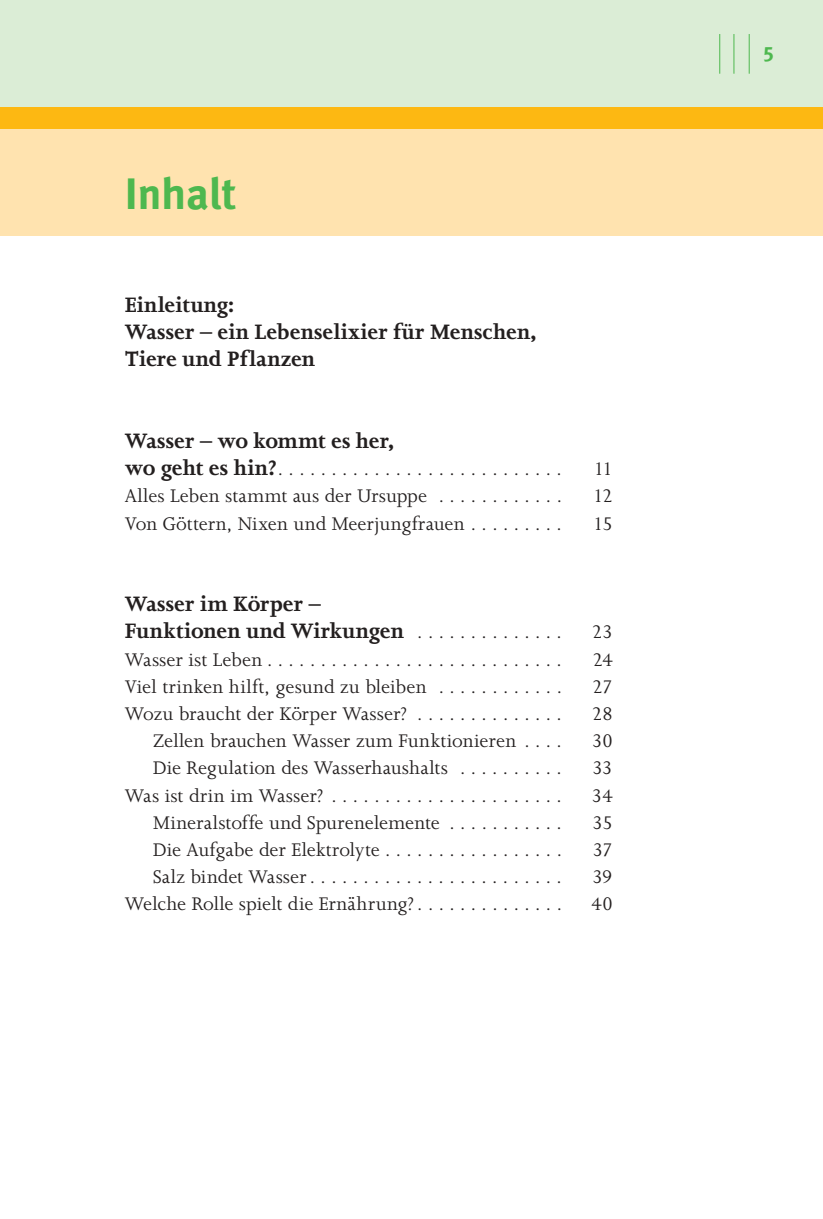
<style>
.page{position:relative;width:823px;height:1219px;background:#fff}
.page>*{position:absolute;margin:0;border:0;box-sizing:border-box;transform-origin:0 0}
.t1{font:700 44px "Meta Pro";letter-spacing:-.01em;color:#4eb84f}
.t2{font:700 24px/27.2px "Joanna MT Std";letter-spacing:.005em;color:#231f1f}
.t3{font:21px "Joanna MT Std";color:#231f1f}
.t4{font:700 20.8px "Meta Pro";color:#4eb84f}
.s1{font-weight:700;font-size:24px}
.s2{font-weight:400;font-size:21px}
</style>
<div class="page">
<div style="left:0;top:122px;width:822px;height:113px;background:#ffe3af"></div>
<div style="left:0;top:0;width:822px;height:113px;background:#dbedd6"></div>
<div style="left:0;top:108px;width:822px;height:21px;background:#fdb812"></div>
<hr style="left:748px;top:34px;width:1px;height:40px;background:#4eb84f">
<hr style="left:733px;top:34px;width:1px;height:40px;background:#4eb84f">
<hr style="left:718px;top:34px;width:1px;height:40px;background:#4eb84f">
<p class="t1" style="left:125px;top:177px;width:113px">Inhalt</p>
<p class="t2" style="left:125px;top:293px;width:413px">Einleitung:<br>Wasser – ein Lebenselixier für Menschen,<br>Tiere und Pflanzen</p>
<p class="t2" style="left:125px;top:429px;width:270px">Wasser – wo kommt es her,</p>
<p class="t3" style="left:125px;top:461px;width:438px"><span class="s1">wo geht es hin?</span>. . . . . . . . . . . . . . . . . . . . . . . . . . .</p>
<p class="t3" style="left:593px;top:461px;width:21px">11</p>
<p class="t3" style="left:125px;top:488px;width:438px">Alles Leben stammt aus der Ursuppe . . . . . . . . . . . .</p>
<p class="t3" style="left:592px;top:488px;width:22px">12</p>
<p class="t3" style="left:125px;top:516px;width:438px">Von Göttern, Nixen und Meerjungfrauen . . . . . . . . .</p>
<p class="t3" style="left:592px;top:516px;width:22px">15</p>
<p class="t2" style="left:125px;top:593px;width:438px">Wasser im Körper –<br>Funktionen und Wirkungen <span class="s2">. . . . . . . . . . . . . .</span></p>
<p class="t3" style="left:591px;top:624px;width:23px">23</p>
<p class="t3" style="left:125px;top:652px;width:438px">Wasser ist Leben . . . . . . . . . . . . . . . . . . . . . . . . . . . .</p>
<p class="t3" style="left:592px;top:652px;width:22px">24</p>
<p class="t3" style="left:125px;top:679px;width:438px">Viel trinken hilft, gesund zu bleiben . . . . . . . . . . . .</p>
<p class="t3" style="left:591px;top:679px;width:22px">27</p>
<p class="t3" style="left:125px;top:706px;width:438px">Wozu braucht der Körper Wasser? . . . . . . . . . . . . . .</p>
<p class="t3" style="left:591px;top:706px;width:23px">28</p>
<p class="t3" style="left:153px;top:733px;width:410px">Zellen brauchen Wasser zum Funktionieren . . . .</p>
<p class="t3" style="left:591px;top:733px;width:23px">30</p>
<p class="t3" style="left:153px;top:760px;width:410px">Die Regulation des Wasserhaushalts . . . . . . . . . .</p>
<p class="t3" style="left:591px;top:760px;width:22px">33</p>
<p class="t3" style="left:125px;top:788px;width:438px">Was ist drin im Wasser? . . . . . . . . . . . . . . . . . . . . . .</p>
<p class="t3" style="left:591px;top:788px;width:23px">34</p>
<p class="t3" style="left:153px;top:815px;width:410px">Mineralstoffe und Spurenelemente . . . . . . . . . . .</p>
<p class="t3" style="left:592px;top:815px;width:22px">35</p>
<p class="t3" style="left:153px;top:842px;width:410px">Die Aufgabe der Elektrolyte . . . . . . . . . . . . . . . . .</p>
<p class="t3" style="left:592px;top:842px;width:22px">37</p>
<p class="t3" style="left:153px;top:869px;width:410px">Salz bindet Wasser . . . . . . . . . . . . . . . . . . . . . . . .</p>
<p class="t3" style="left:591px;top:869px;width:22px">39</p>
<p class="t3" style="left:125px;top:896px;width:438px">Welche Rolle spielt die Ernährung? . . . . . . . . . . . . . .</p>
<p class="t3" style="left:591px;top:896px;width:23px">40</p>
<p class="t4" style="left:763px;top:46px;width:12px">5</p>
</div>
